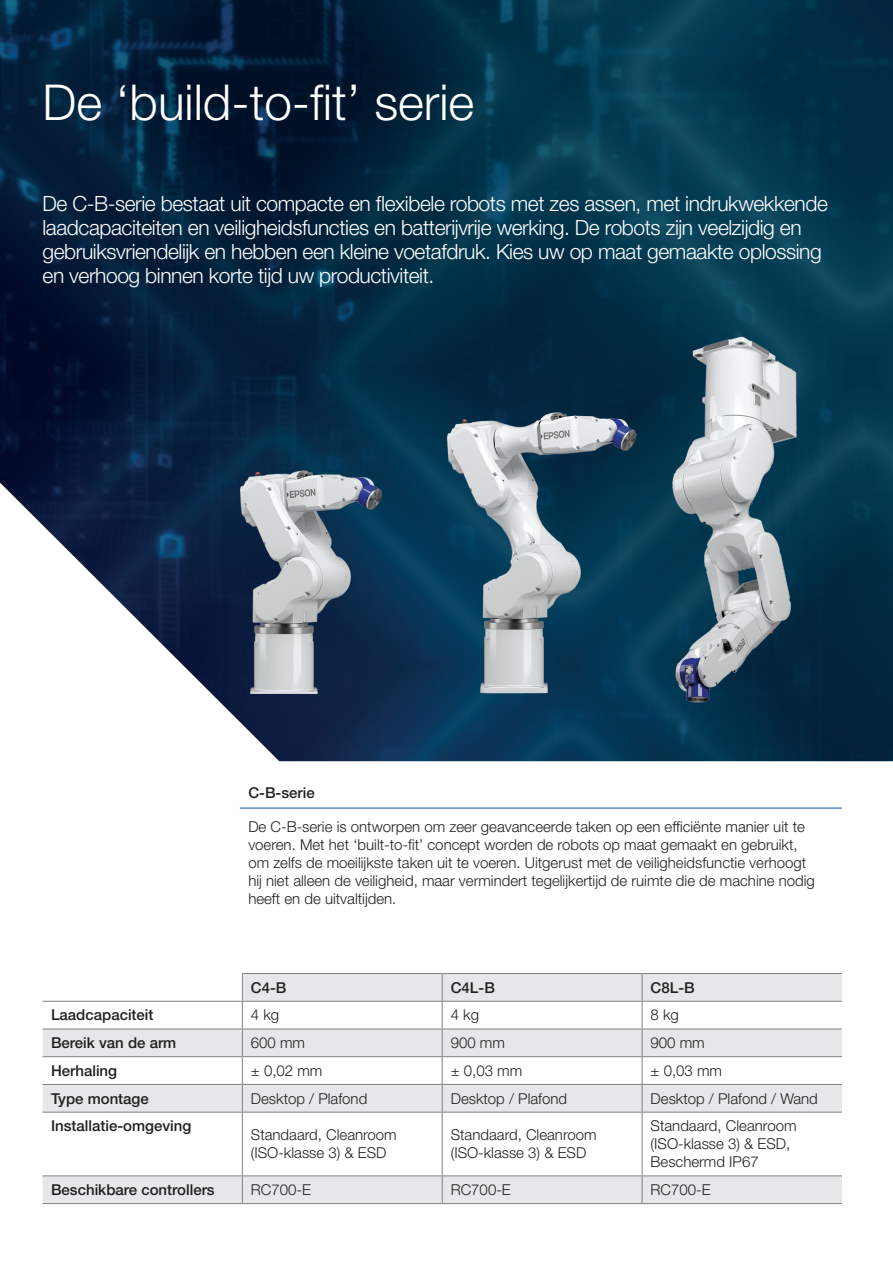
<style>
.page{position:relative;width:893px;height:1263px;background:#fff}
.page>*{position:absolute;margin:0;border:0;box-sizing:border-box;transform-origin:0 0}
.t1{font:300 49.5px "Helvetica Neue LT Pro";color:#fff}
.t2{font:300 21px/24px "Helvetica Neue LT Pro";letter-spacing:-.02em;color:#fff}
.Brochure_Small_Sub_Heading{font:300 15px/18px "Helvetica Neue LT Pro";color:#231f20}
.Brochure_Small_Sub_Heading-2{font:500 15px "Helvetica Neue LT Pro";color:#231f20}
</style>
<div class="page">
<img style="left:0;top:0;width:893px;height:761px">
<svg style="left:43px;top:974px;width:799px;height:54px"></svg>
<svg style="left:43px;top:1029px;width:799px;height:174px"></svg>
<hr style="left:242px;top:973px;width:200px;height:1px;background:#808285">
<hr style="left:442px;top:973px;width:200px;height:1px;background:#808285">
<hr style="left:642px;top:973px;width:200px;height:1px;background:#808285">
<hr style="left:242px;top:1001px;width:200px;height:1px;background:#808285">
<hr style="left:442px;top:1001px;width:200px;height:1px;background:#808285">
<hr style="left:642px;top:1001px;width:200px;height:1px;background:#808285">
<hr style="left:242px;top:1028px;width:200px;height:1px;background:#808285">
<hr style="left:442px;top:1028px;width:200px;height:1px;background:#808285">
<hr style="left:642px;top:1028px;width:200px;height:1px;background:#808285">
<hr style="left:242px;top:1056px;width:200px;height:1px;background:#808285">
<hr style="left:442px;top:1056px;width:200px;height:1px;background:#808285">
<hr style="left:642px;top:1056px;width:200px;height:1px;background:#808285">
<hr style="left:242px;top:1084px;width:200px;height:1px;background:#808285">
<hr style="left:442px;top:1084px;width:200px;height:1px;background:#808285">
<hr style="left:642px;top:1084px;width:200px;height:1px;background:#808285">
<hr style="left:242px;top:1112px;width:200px;height:1px;background:#808285">
<hr style="left:442px;top:1112px;width:200px;height:1px;background:#808285">
<hr style="left:642px;top:1112px;width:200px;height:1px;background:#808285">
<hr style="left:242px;top:1175px;width:200px;height:1px;background:#808285">
<hr style="left:442px;top:1175px;width:200px;height:1px;background:#808285">
<hr style="left:642px;top:1175px;width:200px;height:1px;background:#808285">
<hr style="left:242px;top:1203px;width:200px;height:1px;background:#808285">
<hr style="left:442px;top:1203px;width:200px;height:1px;background:#808285">
<hr style="left:642px;top:1203px;width:200px;height:1px;background:#808285">
<hr style="left:43px;top:1001px;width:199px;height:1px;background:#808285">
<hr style="left:43px;top:1028px;width:199px;height:1px;background:#808285">
<hr style="left:43px;top:1056px;width:199px;height:1px;background:#808285">
<hr style="left:43px;top:1084px;width:199px;height:1px;background:#808285">
<hr style="left:43px;top:1112px;width:199px;height:1px;background:#808285">
<hr style="left:43px;top:1175px;width:199px;height:1px;background:#808285">
<hr style="left:43px;top:1203px;width:199px;height:1px;background:#808285">
<svg style="left:442px;top:974px;width:1px;height:138px"></svg>
<hr style="left:442px;top:1112px;width:1px;height:63px;background:#808285">
<svg style="left:442px;top:1176px;width:1px;height:27px"></svg>
<svg style="left:242px;top:974px;width:1px;height:138px"></svg>
<hr style="left:242px;top:1112px;width:1px;height:63px;background:#808285">
<svg style="left:242px;top:1176px;width:1px;height:27px"></svg>
<svg style="left:642px;top:974px;width:1px;height:138px"></svg>
<hr style="left:642px;top:1112px;width:1px;height:63px;background:#808285">
<svg style="left:642px;top:1176px;width:1px;height:27px"></svg>
<hr style="left:240px;top:808px;width:602px;height:1px;background:#0d4da1">
<img style="left:221px;top:401px;width:181px;height:292px">
<img style="left:442px;top:392px;width:175px;height:316px">
<img style="left:617px;top:323px;width:225px;height:397px">
<p class="t1" style="left:43px;top:73px;width:433px">De ‘build-to-fit’ serie</p>
<p class="t2" style="left:43px;top:191px;width:787px">De C-B-serie bestaat uit compacte en flexibele robots met zes assen, met indrukwekkende laadcapaciteiten en veiligheidsfuncties en batterijvrije werking. De robots zijn veelzijdig en gebruiksvriendelijk en hebben een kleine voetafdruk. Kies uw op maat gemaakte oplossing en verhoog binnen korte tijd uw productiviteit.</p>
<p class="Brochure_Small_Sub_Heading-2" style="left:248px;top:784px;width:68px">C-B-serie</p>
<p class="Brochure_Small_Sub_Heading" style="left:248px;top:817px;width:568px">De C-B-serie is ontworpen om zeer geavanceerde taken op een efficiënte manier uit te voeren. Met het ‘built-to-fit’ concept worden de robots op maat gemaakt en gebruikt, om zelfs de moeilijkste taken uit te voeren. Uitgerust met de veiligheidsfunctie verhoogt hij niet alleen de veiligheid, maar vermindert tegelijkertijd de ruimte die de machine nodig heeft en de uitvaltijden.</p>
<p class="Brochure_Small_Sub_Heading-2" style="left:251px;top:978px;width:37px">C4-B</p>
<p class="Brochure_Small_Sub_Heading-2" style="left:451px;top:978px;width:46px">C4L-B</p>
<p class="Brochure_Small_Sub_Heading-2" style="left:651px;top:978px;width:46px">C8L-B</p>
<p class="Brochure_Small_Sub_Heading-2" style="left:51px;top:1006px;width:104px">Laadcapaciteit</p>
<p class="Brochure_Small_Sub_Heading" style="left:251px;top:1006px;width:30px">4 kg</p>
<p class="Brochure_Small_Sub_Heading" style="left:451px;top:1006px;width:30px">4 kg</p>
<p class="Brochure_Small_Sub_Heading" style="left:651px;top:1006px;width:30px">8 kg</p>
<p class="Brochure_Small_Sub_Heading-2" style="left:51px;top:1034px;width:127px">Bereik van de arm</p>
<p class="Brochure_Small_Sub_Heading" style="left:251px;top:1033px;width:56px">600 mm</p>
<p class="Brochure_Small_Sub_Heading" style="left:451px;top:1033px;width:56px">900 mm</p>
<p class="Brochure_Small_Sub_Heading" style="left:651px;top:1033px;width:56px">900 mm</p>
<p class="Brochure_Small_Sub_Heading-2" style="left:51px;top:1061px;width:68px">Herhaling</p>
<p class="Brochure_Small_Sub_Heading" style="left:251px;top:1061px;width:73px">± 0,02 mm</p>
<p class="Brochure_Small_Sub_Heading" style="left:451px;top:1061px;width:73px">± 0,03 mm</p>
<p class="Brochure_Small_Sub_Heading" style="left:651px;top:1061px;width:73px">± 0,03 mm</p>
<p class="Brochure_Small_Sub_Heading-2" style="left:51px;top:1089px;width:99px">Type montage</p>
<p class="Brochure_Small_Sub_Heading" style="left:251px;top:1089px;width:118px">Desktop / Plafond</p>
<p class="Brochure_Small_Sub_Heading" style="left:451px;top:1089px;width:118px">Desktop / Plafond</p>
<p class="Brochure_Small_Sub_Heading" style="left:651px;top:1089px;width:169px">Desktop / Plafond / Wand</p>
<p class="Brochure_Small_Sub_Heading-2" style="left:51px;top:1117px;width:142px">Installatie-omgeving</p>
<p class="Brochure_Small_Sub_Heading" style="left:251px;top:1126px;width:147px">Standaard, Cleanroom (ISO-klasse 3) &amp; ESD</p>
<p class="Brochure_Small_Sub_Heading" style="left:451px;top:1126px;width:147px">Standaard, Cleanroom (ISO-klasse 3) &amp; ESD</p>
<p class="Brochure_Small_Sub_Heading" style="left:651px;top:1117px;width:147px">Standaard, Cleanroom (ISO-klasse 3) &amp; ESD,<br>Beschermd IP67</p>
<p class="Brochure_Small_Sub_Heading-2" style="left:51px;top:1181px;width:165px">Beschikbare controllers</p>
<p class="Brochure_Small_Sub_Heading" style="left:251px;top:1180px;width:62px">RC700-E</p>
<p class="Brochure_Small_Sub_Heading" style="left:451px;top:1180px;width:62px">RC700-E</p>
<p class="Brochure_Small_Sub_Heading" style="left:651px;top:1180px;width:62px">RC700-E</p>
</div>
